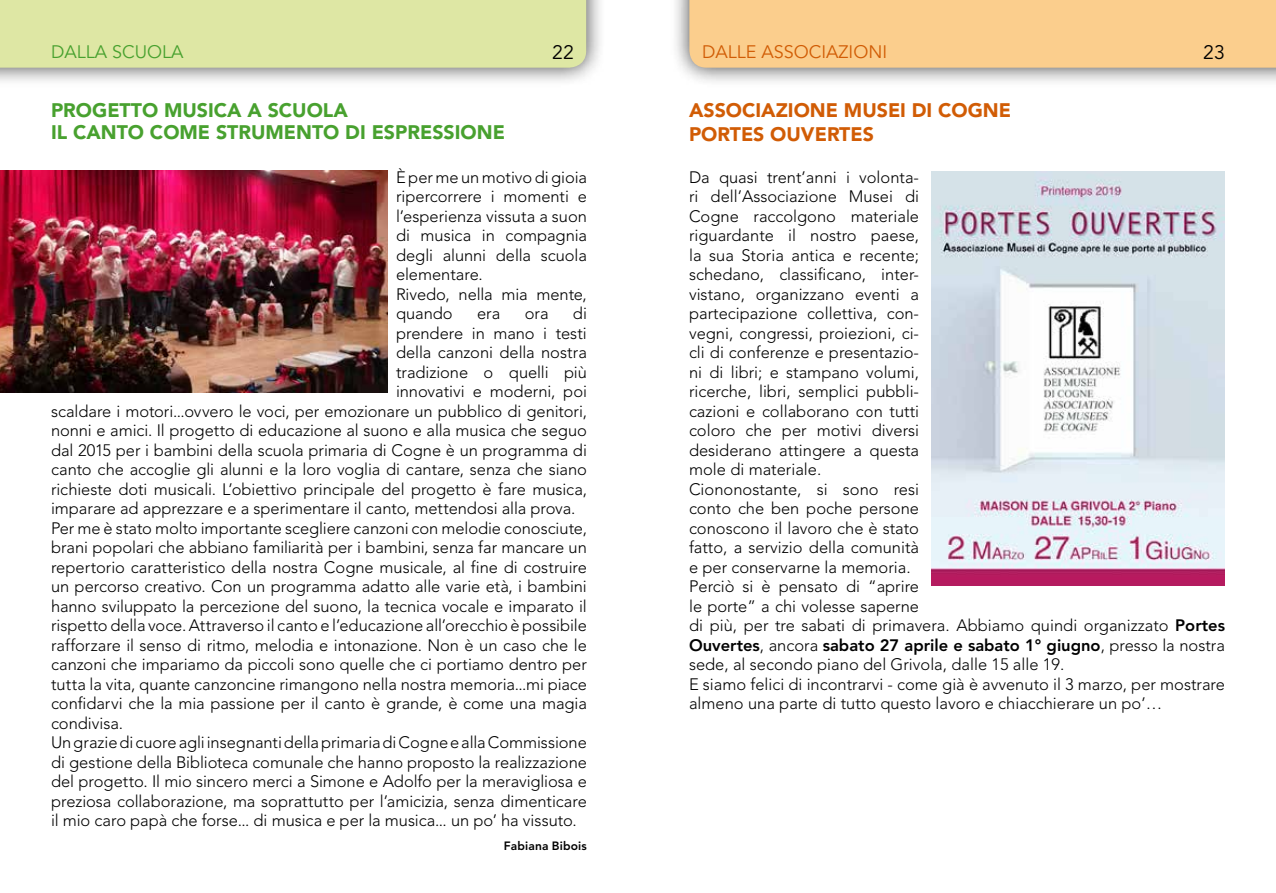
<style>
.page{position:relative;width:1276px;height:893px;background:#fff}
.page>*{position:absolute;margin:0;border:0;box-sizing:border-box;transform-origin:0 0}
.t1{font:900 19.5px/22.5px "Avenir LT Std";color:#48a12f}
.t2{font:900 19.5px/24px "Avenir LT Std";color:#d15c05}
.t3{font:19.5px "Avenir LT Std";color:#000}
.t4{font:18px "Avenir LT Std";color:#d15c05}
.t5{font:18px "Avenir LT Std";color:#48a12f}
.t6{font:300 16.5px/19.5px "Avenir LT Std";color:#000}
.t7{font:800 12px "Avenir LT Std";letter-spacing:.015em;color:#000}
.s1{font-weight:800}
</style>
<div class="page">
<div style="left:669px;top:0;width:607px;height:88px;background:#000;opacity:.75"></div>
<div style="left:689px;top:0;width:587px;height:68px;background:#fbce8d"></div>
<div style="left:0;top:0;width:606px;height:88px;background:#000;opacity:.75"></div>
<div style="left:0;top:0;width:586px;height:68px;background:#dee7a4"></div>
<img style="left:0;top:170px;width:387px;height:222px">
<img style="left:932px;top:171px;width:293px;height:414px">
<p class="t5" style="left:51px;top:41px;width:134px">DALLA SCUOLA</p>
<p class="t3" style="left:552px;top:41px;width:23px">22</p>
<p class="t4" style="left:702px;top:41px;width:187px">DALLE ASSOCIAZIONI</p>
<p class="t3" style="left:1203px;top:41px;width:23px">23</p>
<p class="t1" style="left:51px;top:99px;width:455px">PROGETTO MUSICA A SCUOLA<br>IL CANTO COME STRUMENTO DI ESPRESSIONE</p>
<p class="t6" style="left:396px;top:167px;width:192px">È per me un motivo di gioia ripercorrere i momenti e l’esperienza vissuta a suon di musica in compagnia degli alunni della scuola elementare.<br>Rivedo, nella mia mente, quando</p>
<p class="t6" style="left:477px;top:304px;width:25px">era</p>
<p class="t6" style="left:525px;top:304px;width:25px">ora</p>
<p class="t6" style="left:573px;top:304px;width:16px">di</p>
<p class="t6" style="left:396px;top:323px;width:192px">prendere in mano i testi</p>
<p class="t6" style="left:396px;top:343px;width:192px">della canzoni della nostra</p>
<p class="t6" style="left:396px;top:362px;width:192px">tradizione o quelli più</p>
<p class="t6" style="left:396px;top:382px;width:192px">innovativi e moderni, poi</p>
<p class="t6" style="left:51px;top:401px;width:537px">scaldare i motori...ovvero le voci, per emozionare un pubblico di genitori,</p>
<p class="t6" style="left:51px;top:421px;width:537px">nonni e amici. Il progetto di educazione al suono e alla musica che seguo</p>
<p class="t6" style="left:51px;top:440px;width:537px">dal 2015 per i bambini della scuola primaria di Cogne è un programma di</p>
<p class="t6" style="left:51px;top:460px;width:537px">canto che accoglie gli alunni e la loro voglia di cantare, senza che siano</p>
<p class="t6" style="left:51px;top:479px;width:537px">richieste doti musicali. L’obiettivo principale del progetto è fare musica,</p>
<p class="t6" style="left:51px;top:499px;width:526px">imparare ad apprezzare e a sperimentare il canto, mettendosi alla prova.</p>
<p class="t6" style="left:51px;top:518px;width:537px">Per me è stato molto importante scegliere canzoni con melodie conosciute,</p>
<p class="t6" style="left:51px;top:538px;width:537px">brani popolari che abbiano familiarità per i bambini, senza far mancare un</p>
<p class="t6" style="left:51px;top:557px;width:537px">repertorio caratteristico della nostra Cogne musicale, al fine di costruire</p>
<p class="t6" style="left:51px;top:577px;width:537px">un percorso creativo. Con un programma adatto alle varie età, i bambini</p>
<p class="t6" style="left:51px;top:596px;width:537px">hanno sviluppato la percezione del suono, la tecnica vocale e imparato il</p>
<p class="t6" style="left:51px;top:616px;width:537px">rispetto della voce. Attraverso il canto e l’educazione all’orecchio è possibile</p>
<p class="t6" style="left:51px;top:635px;width:537px">rafforzare il senso di ritmo, melodia e intonazione. Non è un caso che le</p>
<p class="t6" style="left:51px;top:655px;width:537px">canzoni che impariamo da piccoli sono quelle che ci portiamo dentro per</p>
<p class="t6" style="left:51px;top:674px;width:537px">tutta la vita, quante canzoncine rimangono nella nostra memoria...mi piace</p>
<p class="t6" style="left:51px;top:694px;width:537px">confidarvi che la mia passione per il canto è grande, è come una magia</p>
<p class="t6" style="left:51px;top:713px;width:73px">condivisa.</p>
<p class="t6" style="left:51px;top:733px;width:537px">Un grazie di cuore agli insegnanti della primaria di Cogne e alla Commissione</p>
<p class="t6" style="left:51px;top:752px;width:537px">di gestione della Biblioteca comunale che hanno proposto la realizzazione</p>
<p class="t6" style="left:51px;top:772px;width:537px">del progetto. Il mio sincero merci a Simone e Adolfo per la meravigliosa e</p>
<p class="t6" style="left:51px;top:791px;width:537px">preziosa collaborazione, ma soprattutto per l’amicizia, senza dimenticare</p>
<p class="t6" style="left:51px;top:811px;width:527px">il mio caro papà che forse... di musica e per la musica... un po’ ha vissuto.</p>
<p class="t7" style="left:504px;top:839px;width:85px">Fabiana Bibois</p>
<p class="t2" style="left:689px;top:98px;width:324px">ASSOCIAZIONE MUSEI DI COGNE<br>PORTES OUVERTES</p>
<p class="t6" style="left:689px;top:167px;width:537px">Da quasi trent’anni i volonta-<br>ri dell’Associazione Musei di<br>Cogne raccolgono materiale<br>riguardante il nostro paese,<br>la sua Storia antica e recente;<br>schedano, classificano, inter-<br>vistano, organizzano eventi a<br>partecipazione collettiva, con-<br>vegni, congressi, proiezioni, ci-<br>cli di conferenze e presentazio-<br>ni di libri; e stampano volumi,<br>ricerche, libri, semplici pubbli-<br>cazioni e collaborano con tutti<br>coloro che per motivi diversi<br>desiderano attingere a questa<br>mole di materiale.<br>Ciononostante, si sono resi<br>conto che ben poche persone<br>conoscono il lavoro che è stato<br>fatto, a servizio della comunità<br>e per conservarne la memoria.<br>Perciò si è pensato di “aprire<br>le porte” a chi volesse saperne<br>di più, per tre sabati di primavera. Abbiamo quindi organizzato <span class="s1">Portes Ouvertes</span>, ancora <span class="s1">sabato 27 aprile e sabato 1° giugno</span>, presso la nostra sede, al secondo piano del Grivola, dalle 15 alle 19.<br>E siamo felici di incontrarvi - come già è avvenuto il 3 marzo, per mostrare almeno una parte di tutto questo lavoro e chiacchierare un po’…</p>
</div>
